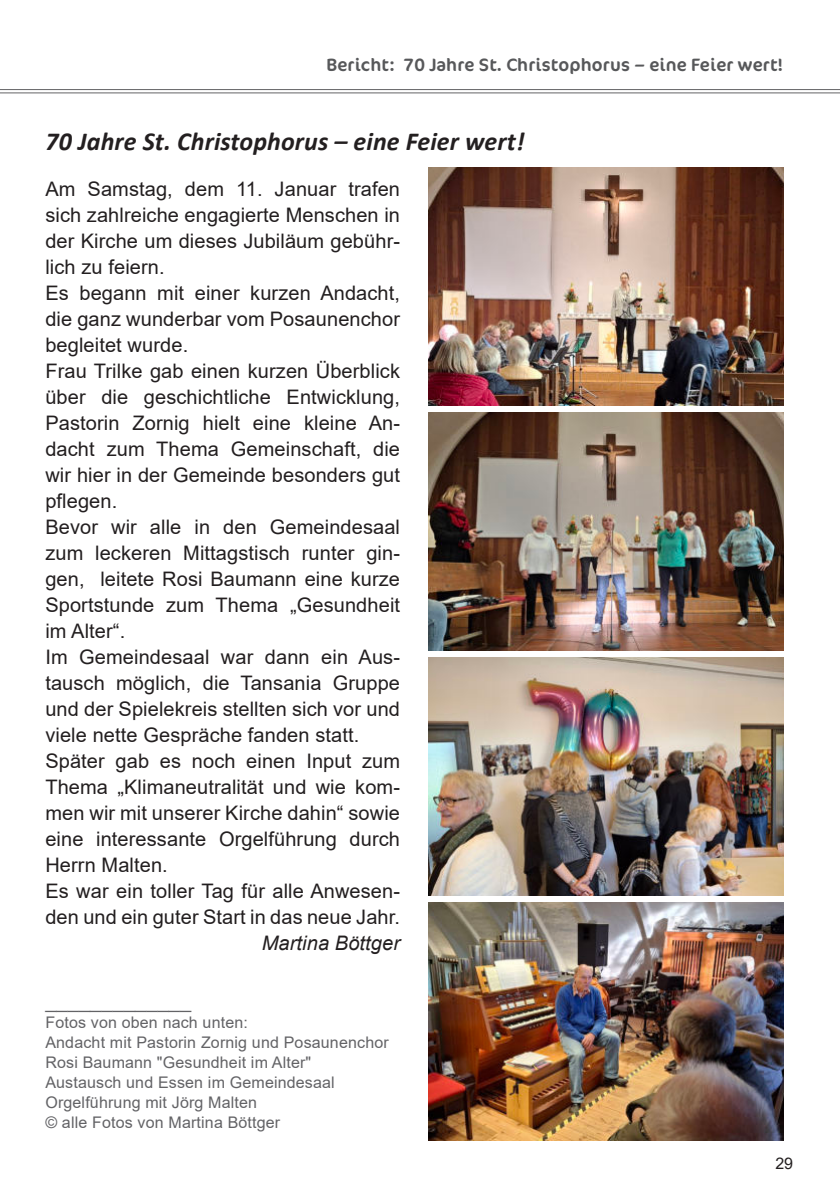
<style>
.page{position:relative;width:840px;height:1191px;background:#fff}
.page>*{position:absolute;margin:0;border:0;box-sizing:border-box;transform-origin:0 0}
.t1{font:italic 700 26px "Calibri";letter-spacing:.005em;color:#231f20}
.t2{font:20px/26px "Arial";letter-spacing:.005em;color:#231f20}
.t3{font:italic 20px "Arial";letter-spacing:.005em;color:#231f20}
.t4{font:20px "Arial";color:#636366}
.t5{font:18px "Cocon Pro";letter-spacing:.01em;color:#57585a}
.t6{font:16px/20px "Arial";letter-spacing:.01em;color:#636366}
.t7{font:16px "Arial";color:#231f20}
</style>
<div class="page">
<hr style="left:0;top:89px;width:839px;height:1px;background:#636366">
<hr style="left:0;top:93px;width:839px;height:1px;background:#636366">
<img style="left:428px;top:167px;width:354px;height:238px">
<img style="left:428px;top:412px;width:354px;height:238px">
<img style="left:428px;top:657px;width:354px;height:238px">
<img style="left:428px;top:902px;width:354px;height:238px">
<p class="t5" style="left:326px;top:58px;width:458px">Bericht: 70 Jahre St. Christophorus – eine Feier wert!</p>
<h1 class="t1" style="left:45px;top:123px;width:480px">70 Jahre St. Christophorus – eine Feier wert!</h1>
<p class="t2" style="left:45px;top:176px;width:356px">Am Samstag, dem 11. Januar trafen sich zahlreiche engagierte Menschen in der Kirche um dieses Jubiläum gebühr&shy;lich zu feiern.<br>Es begann mit einer kurzen Andacht, die ganz wunderbar vom Posaunenchor begleitet wurde.<br>Frau Trilke gab einen kurzen Überblick über die geschichtliche Entwicklung,<br>Pastorin Zornig hielt eine kleine An&shy;dacht zum Thema Gemeinschaft, die wir hier in der Gemeinde besonders gut pflegen.<br>Bevor wir alle in den Gemeindesaal zum leckeren Mittagstisch runter gin&shy;gen, leitete Rosi Baumann eine kurze<br>Sportstunde zum Thema „Gesundheit im Alter“.<br>Im Gemeindesaal war dann ein Aus&shy;tausch möglich, die Tansania Gruppe und der Spielekreis stellten sich vor und viele nette Gespräche fanden statt.<br>Später gab es noch einen Input zum<br>Thema „Klimaneutralität und wie kom&shy;men wir mit unserer Kirche dahin“ sowie eine interessante Orgelführung durch<br>Herrn Malten.<br>Es war ein toller Tag für alle Anwesen&shy;den und ein guter Start in das neue Jahr.</p>
<p class="t3" style="left:262px;top:935px;width:140px">Martina Böttger</p>
<p class="t4" style="left:45px;top:993px;width:147px">_____________</p>
<p class="t6" style="left:45px;top:1014px;width:345px">Fotos von oben nach unten:<br>Andacht mit Pastorin Zornig und Posaunenchor Rosi Baumann "Gesundheit im Alter" Austausch und Essen im Gemeindesaal Orgelführung mit Jörg Malten<br>© alle Fotos von Martina Böttger</p>
<p class="t7" style="left:774px;top:1157px;width:19px">29</p>
</div>
